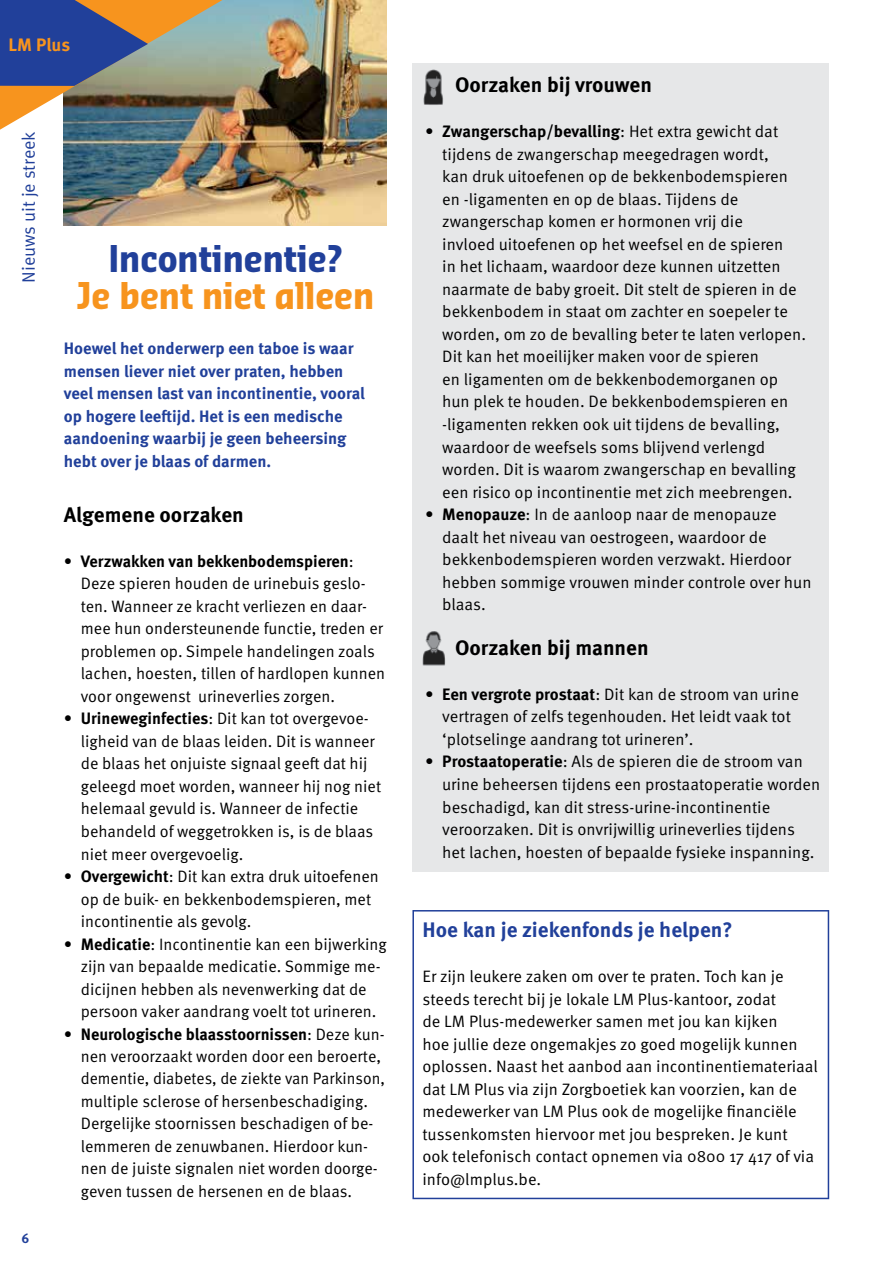
<style>
.page{position:relative;width:893px;height:1263px;background:#fff}
.page>*{position:absolute;margin:0;border:0;box-sizing:border-box;transform-origin:0 0}
.t1{font:700 36px "Sansa Con Pro";color:#f7941e}
.t2{font:700 36px "Sansa Con Pro";color:#21409a}
.t3{font:700 21px "Meta OT";color:#000}
.t4{font:700 21px "Meta OT";color:#21409a}
.t5{font:18px "Meta OT Norm";color:#21409a}
.t6{font:700 18px "Meta OT";color:#f7941e}
.t7{font:16.5px/22.5px "Meta OT Norm";color:#000}
.t8{font:700 16.5px/22.5px "Meta OT";color:#21409a}
.t9{font:700 16.5px "Meta OT";color:#000}
.t10{font:700 13.5px "Meta OT";color:#21409a}
.s1{font-family:"Meta OT Norm";font-weight:400}
.s2{font-family:"Meta OT";font-weight:700}
</style>
<div class="page">
<img style="left:64px;top:0;width:323px;height:225px">
<svg style="left:0;top:0;width:222px;height:130px;background:#77767b"></svg>
<div style="left:412px;top:621px;width:417px;height:251px;background:#e6e7e8"></div>
<div style="left:412px;top:64px;width:417px;height:557px;background:#e6e7e8"></div>
<img style="left:422px;top:631px;width:24px;height:35px">
<img style="left:423px;top:69px;width:20px;height:36px">
<svg style="left:412px;top:910px;width:417px;height:289px"></svg>
<p class="t6" style="left:9px;top:34px;width:63px">LM Plus</p>
<p class="t5" style="left:18px;top:283px;width:153px;rotate:-90deg">Nieuws uit je streek</p>
<p class="t10" style="left:22px;top:1230px;width:9px">6</p>
<h1 class="t2" style="left:108px;top:233px;width:236px">Incontinentie?</h1>
<h1 class="t1" style="left:77px;top:271px;width:299px">Je bent niet alleen</h1>
<p class="t8" style="left:64px;top:337px;width:303px">Hoewel het onderwerp een taboe is waar mensen liever niet over praten, hebben veel mensen last van incontinentie, vooral op hogere leeftijd. Het is een medische aandoening waarbij je geen beheersing hebt over je blaas of darmen.</p>
<p class="t3" style="left:64px;top:501px;width:182px">Algemene oorzaken</p>
<p class="t9" style="left:64px;top:551px;width:292px"><span class="s1">•</span> Verzwakken van bekkenbodemspieren<span class="s1">:</span></p>
<p class="t7" style="left:81px;top:573px;width:306px">Deze spieren houden de urinebuis geslo&shy;ten. Wanneer ze kracht verliezen en daar&shy;mee hun ondersteunende functie, treden er problemen op. Simpele handelingen zoals lachen, hoesten, tillen of hardlopen kunnen voor ongewenst urineverlies zorgen.</p>
<p class="t7" style="left:81px;top:708px;width:302px;text-indent:-17px">• <span class="s2">Urineweginfecties</span>: Dit kan tot overgevoe&shy;ligheid van de blaas leiden. Dit is wanneer de blaas het onjuiste signaal geeft dat hij geleegd moet worden, wanneer hij nog niet helemaal gevuld is. Wanneer de infectie behandeld of weggetrokken is, is de blaas niet meer overgevoelig.</p>
<p class="t7" style="left:81px;top:865px;width:299px;text-indent:-17px">• <span class="s2">Overgewicht</span>: Dit kan extra druk uitoefenen op de buik- en bekkenbodemspieren, met incontinentie als gevolg.</p>
<p class="t7" style="left:81px;top:933px;width:308px;text-indent:-17px">• <span class="s2">Medicatie</span>: Incontinentie kan een bijwerking zijn van bepaalde medicatie. Sommige me&shy;dicijnen hebben als nevenwerking dat de persoon vaker aandrang voelt tot urineren.</p>
<p class="t9" style="left:64px;top:1023px;width:322px"><span class="s1">•</span> Neurologische blaasstoornissen<span class="s1">: Deze kun-</span></p>
<p class="t7" style="left:81px;top:1045px;width:306px">nen veroorzaakt worden door een beroerte, dementie, diabetes, de ziekte van Parkinson, multiple sclerose of hersenbeschadiging.<br>Dergelijke stoornissen beschadigen of be&shy;lemmeren de zenuwbanen. Hierdoor kun&shy;nen de juiste signalen niet worden doorge&shy;geven tussen de hersenen en de blaas.</p>
<p class="t3" style="left:455px;top:72px;width:199px">Oorzaken bij vrouwen</p>
<p class="t9" style="left:425px;top:121px;width:355px"><span class="s1">•</span> Zwangerschap/bevalling<span class="s1">: Het extra gewicht dat</span></p>
<p class="t7" style="left:442px;top:143px;width:365px">tijdens de zwangerschap meegedragen wordt,<br>kan druk uitoefenen op de bekkenbodemspieren en -ligamenten en op de blaas. Tijdens de zwangerschap komen er hormonen vrij die<br>invloed uitoefenen op het weefsel en de spieren<br>in het lichaam, waardoor deze kunnen uitzetten naarmate de baby groeit. Dit stelt de spieren in de bekkenbodem in staat om zachter en soepeler te worden, om zo de bevalling beter te laten verlopen.<br>Dit kan het moeilijker maken voor de spieren<br>en ligamenten om de bekkenbodemorganen op hun plek te houden. De bekkenbodemspieren en -ligamenten rekken ook uit tijdens de bevalling, waardoor de weefsels soms blijvend verlengd worden. Dit is waarom zwangerschap en bevalling een risico op incontinentie met zich meebrengen.</p>
<p class="t7" style="left:442px;top:503px;width:371px;text-indent:-17px">• <span class="s2">Menopauze</span>: In de aanloop naar de menopauze daalt het niveau van oestrogeen, waardoor de bekkenbodemspieren worden verzwakt. Hierdoor hebben sommige vrouwen minder controle over hun blaas.</p>
<p class="t3" style="left:455px;top:634px;width:195px">Oorzaken bij mannen</p>
<p class="t7" style="left:442px;top:683px;width:358px;text-indent:-17px">• <span class="s2">Een vergrote prostaat</span>: Dit kan de stroom van urine vertragen of zelfs tegenhouden. Het leidt vaak tot ‘plotselinge aandrang tot urineren’.</p>
<p class="t7" style="left:442px;top:751px;width:379px;text-indent:-17px">• <span class="s2">Prostaatoperatie</span>: Als de spieren die de stroom van urine beheersen tijdens een prostaatoperatie worden beschadigd, kan dit stress-urine-incontinentie veroorzaken. Dit is onvrijwillig urineverlies tijdens het lachen, hoesten of bepaalde fysieke inspanning.</p>
<p class="t4" style="left:422px;top:916px;width:312px">Hoe kan je ziekenfonds je helpen?</p>
<p class="t7" style="left:422px;top:965px;width:397px">Er zijn leukere zaken om over te praten. Toch kan je steeds terecht bij je lokale LM Plus-kantoor, zodat<br>de LM Plus-medewerker samen met jou kan kijken<br>hoe jullie deze ongemakjes zo goed mogelijk kunnen oplossen. Naast het aanbod aan incontinentiemateriaal dat LM Plus via zijn Zorgboetiek kan voorzien, kan de medewerker van LM Plus ook de mogelijke financiële tussenkomsten hiervoor met jou bespreken. Je kunt ook telefonisch contact opnemen via 0800 17 417 of via info@lmplus.be.</p>
</div>
